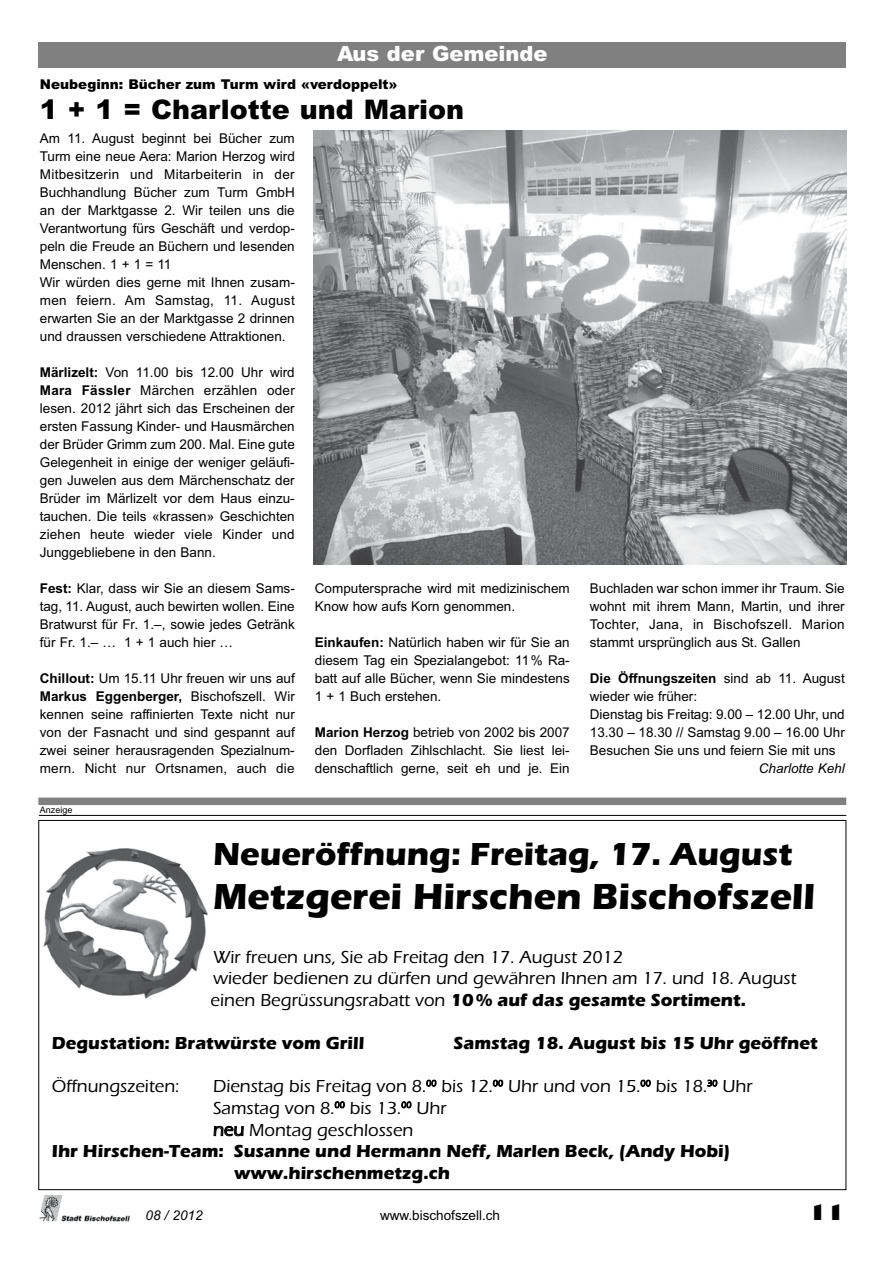
<style>
.page{position:relative;width:893px;height:1263px;background:#fff}
.page>*{position:absolute;margin:0;border:0;box-sizing:border-box;transform-origin:0 0}
.t1{font:700 37.5px "Eras ITC";color:#000}
.t2{font:700 33px "Eras ITC";color:#000}
.t3{font:900 27px "Arial";color:#000}
.t4{font:900 21px "Arial";color:#fff}
.t5{font:800 21px "Gill Sans";color:#000}
.t6{font:500 18px/21.8px "Eras ITC";color:#000}
.t7{font:700 18px/21.6px "Eras ITC";color:#000}
.t8{font:13.5px/18px "Arial";color:#000;text-align:justify}
.t9{font:900 13.5px "Arial";color:#000}
.t10{font:italic 13.5px "Arial";color:#000}
.t11{font:9px "Arial";color:#000}
.s1{font-weight:700}
</style>
<div class="page">
<svg style="left:39px;top:1195px;width:91px;height:27px"></svg>
<div style="left:38px;top:42px;width:808px;height:25px;background:#808080"></div>
<svg style="left:426px;top:1080px;width:10px;height:6px"></svg>
<svg style="left:493px;top:1080px;width:10px;height:6px"></svg>
<svg style="left:641px;top:1080px;width:10px;height:6px"></svg>
<svg style="left:707px;top:1080px;width:10px;height:6px"></svg>
<svg style="left:335px;top:1101px;width:10px;height:7px"></svg>
<svg style="left:401px;top:1101px;width:10px;height:7px"></svg>
<svg style="left:213px;top:1126px;width:31px;height:10px"></svg>
<img style="left:43px;top:848px;width:165px;height:151px">
<hr style="left:39px;top:815px;width:807px;height:1px;background:#000">
<div style="left:38px;top:797px;width:808px;height:8px;background:#808080"></div>
<img style="left:313px;top:130px;width:533px;height:435px">
<h3 class="t4" style="left:337px;top:42px;width:212px">Aus der Gemeinde</h3>
<p class="t9" style="left:40px;top:77px;width:359px">Neubeginn: Bücher zum Turm wird «verdoppelt»</p>
<h3 class="t3" style="left:40px;top:95px;width:426px">1 + 1 = Charlotte und Marion</h3>
<p class="t8" style="left:40px;top:130px;width:256px;text-align:left">Am 11. August beginnt bei Bücher zum Turm eine neue Aera: Marion Herzog wird Mitbesitzerin und Mitarbeiterin in der Buchhandlung Bücher zum Turm GmbH an der Marktgasse 2. Wir teilen uns die Verantwortung fürs Geschäft und verdop&shy;peln die Freude an Büchern und lesenden Menschen. 1 + 1 = 11<br>Wir würden dies gerne mit Ihnen zusam&shy;men feiern. Am Samstag, 11. August erwarten Sie an der Marktgasse 2 drinnen und draussen verschiedene Attraktionen.</p>
<p class="t8" style="left:40px;top:364px;width:257px"><span class="s1">Märlizelt:</span> Von 11.00 bis 12.00 Uhr wird <span class="s1">Mara Fässler</span> Märchen erzählen oder lesen. 2012 jährt sich das Erscheinen der ersten Fassung Kinder- und Hausmärchen der Brüder Grimm zum 200. Mal. Eine gute Gelegenheit in einige der weniger geläufi&shy;gen Juwelen aus dem Märchenschatz der Brüder im Märlizelt vor dem Haus einzu&shy;tauchen. Die teils «krassen» Geschichten ziehen heute wieder viele Kinder und Junggebliebene in den Bann.</p>
<p class="t8" style="left:40px;top:580px;width:256px"><span class="s1">Fest:</span> Klar, dass wir Sie an diesem Sams&shy;tag, 11. August, auch bewirten wollen. Eine Bratwurst für Fr. 1.–, sowie jedes Getränk für Fr. 1.– … 1 + 1 auch hier …</p>
<p class="t8" style="left:40px;top:670px;width:256px"><span class="s1">Chillout:</span> Um 15.11 Uhr freuen wir uns auf <span class="s1">Markus Eggenberger,</span> Bischofszell. Wir kennen seine raffinierten Texte nicht nur von der Fasnacht und sind gespannt auf zwei seiner herausragenden Spezialnum&shy;mern. Nicht nur Ortsnamen, auch die</p>
<p class="t8" style="left:315px;top:580px;width:256px">Computersprache wird mit medizinischem<br>Know how aufs Korn genommen.</p>
<p class="t8" style="left:315px;top:634px;width:256px"><span class="s1">Einkaufen:</span> Natürlich haben wir für Sie an diesem Tag ein Spezialangebot: 11% Ra&shy;batt auf alle Bücher, wenn Sie mindestens 1 + 1 Buch erstehen.</p>
<p class="t8" style="left:315px;top:724px;width:256px"><span class="s1">Marion Herzog</span> betrieb von 2002 bis 2007 den Dorfladen Zihlschlacht. Sie liest lei&shy;denschaftlich gerne, seit eh und je. Ein</p>
<p class="t11" style="left:40px;top:805px;width:34px">Anzeige</p>
<p class="t8" style="left:590px;top:580px;width:256px">Buchladen war schon immer ihr Traum. Sie wohnt mit ihrem Mann, Martin, und ihrer Tochter, Jana, in Bischofszell. Marion stammt ursprünglich aus St. Gallen</p>
<p class="t8" style="left:590px;top:670px;width:256px;text-align:left"><span class="s1">Die Öffnungszeiten</span> sind ab 11. August wieder wie früher:<br>Dienstag bis Freitag: 9.00 – 12.00 Uhr, und 13.30 – 18.30 // Samstag 9.00 – 16.00 Uhr Besuchen Sie uns und feiern Sie mit uns</p>
<p class="t10" style="left:759px;top:763px;width:87px">Charlotte Kehl</p>
<h2 class="t2" style="left:213px;top:841px;width:581px">Neueröffnung: Freitag, 17. August</h2>
<h1 class="t1" style="left:213px;top:881px;width:603px">Metzgerei Hirschen Bischofszell</h1>
<h3 class="t6" style="left:211px;top:946px;width:587px">Wir freuen uns, Sie ab Freitag den 17. August 2012<br>wieder bedienen zu dürfen und gewähren Ihnen am 17. und 18. August einen Begrüssungsrabatt von <span class="s1">10 % auf das gesamte Sortiment.</span></h3>
<h3 class="t7" style="left:52px;top:1034px;width:314px">Degustation: Bratwürste vom Grill</h3>
<h3 class="t7" style="left:453px;top:1034px;width:366px">Samstag 18. August bis 15 Uhr geöffnet</h3>
<h3 class="t6" style="left:52px;top:1076px;width:129px">Öffnungszeiten:</h3>
<h3 class="t6" style="left:213px;top:1076px;width:541px">Dienstag bis Freitag von 8.<sup>00</sup> bis 12.<sup>00</sup> Uhr und von 15.<sup>00</sup> bis 18.<sup>30</sup> Uhr<br>Samstag von 8.<sup>00</sup> bis 13.<sup>00</sup> Uhr<br>neu Montag geschlossen</h3>
<h3 class="t7" style="left:234px;top:1142px;width:498px;text-indent:-182px">Ihr Hirschen-Team: Susanne und Hermann Neff, Marlen Beck, (Andy Hobi) www.hirschenmetzg.ch</h3>
<p class="t10" style="left:145px;top:1210px;width:59px">08 / 2012</p>
<p class="t8" style="left:380px;top:1206px;width:122px">www.bischofszell.ch</p>
<h3 class="t5" style="left:809px;top:1200px;width:37px">11</h3>
</div>
